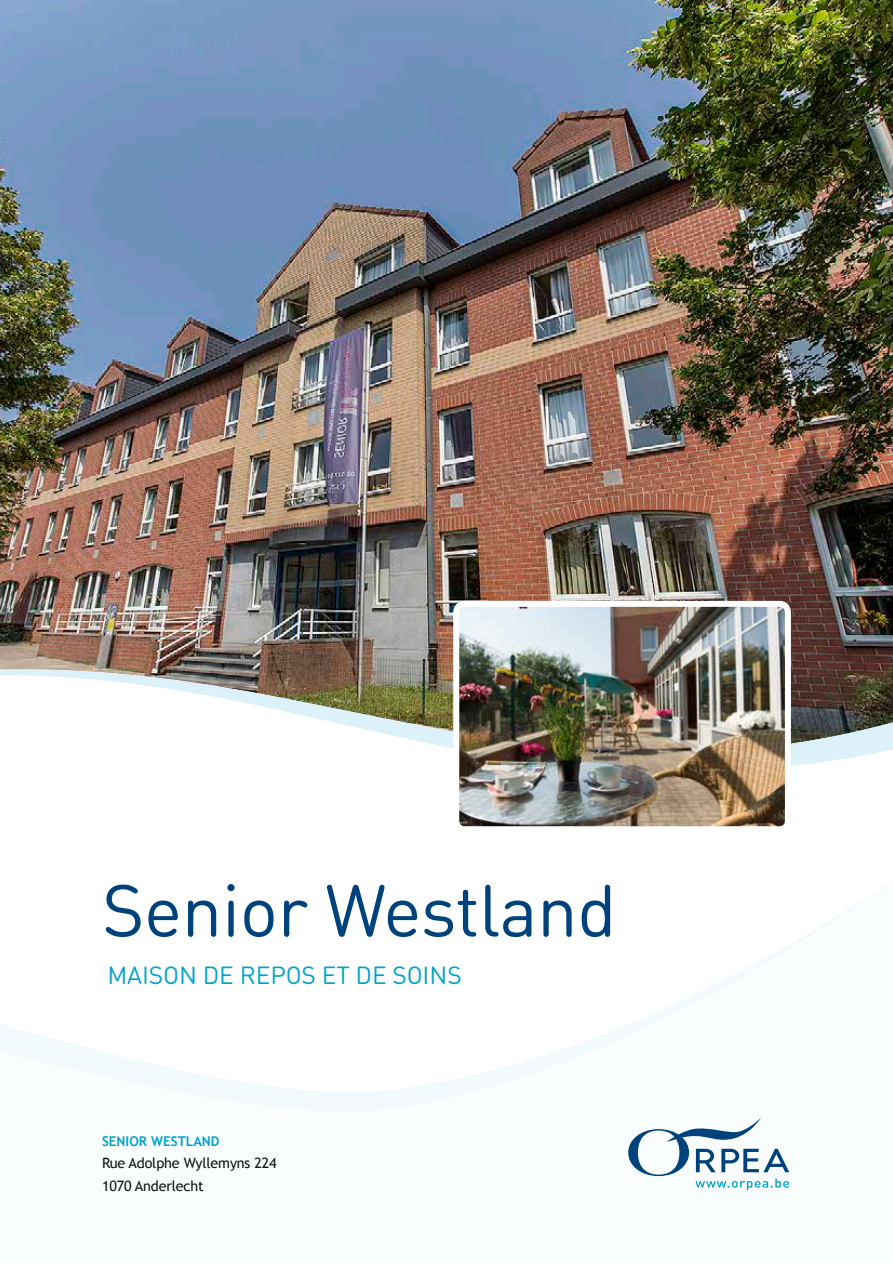
<style>
.page{position:relative;width:893px;height:1263px;background:#fff}
.page>*{position:absolute;margin:0;border:0;box-sizing:border-box;transform-origin:0 0}
.t1{font:72.45px "DIN Round Pro";letter-spacing:-.01em;color:#00437c}
.t2{font:24.6px "DIN Round Pro";letter-spacing:-.005em;color:#00a4c8}
.t3{font:14.4px/22.4px "Trebuchet MS";letter-spacing:-.01em;color:#131413}
.t4{font:700 13.5px "Trebuchet MS";color:#00a4c8}
</style>
<div class="page">
<svg style="left:0;top:882px;width:892px;height:309px"></svg>
<img style="left:0;top:0;width:893px;height:662px">
<img style="left:0;top:662px;width:893px;height:104px">
<svg style="left:628px;top:1117px;width:161px;height:73px"></svg>
<img style="left:460px;top:608px;width:324px;height:217px">
<div style="left:453px;top:601px;width:338px;height:231px;border:6px solid #fff;border-radius:9px"></div>
<h1 class="t1" style="left:102px;top:862px;width:516px">Senior Westland</h1>
<h2 class="t2" style="left:107px;top:959px;width:356px">MAISON DE REPOS ET DE SOINS</h2>
<p class="t4" style="left:102px;top:1133px;width:119px">SENIOR WESTLAND</p>
<p class="t3" style="left:102px;top:1152px;width:176px">Rue Adolphe Wyllemyns 224<br>1070 Anderlecht</p>
</div>
